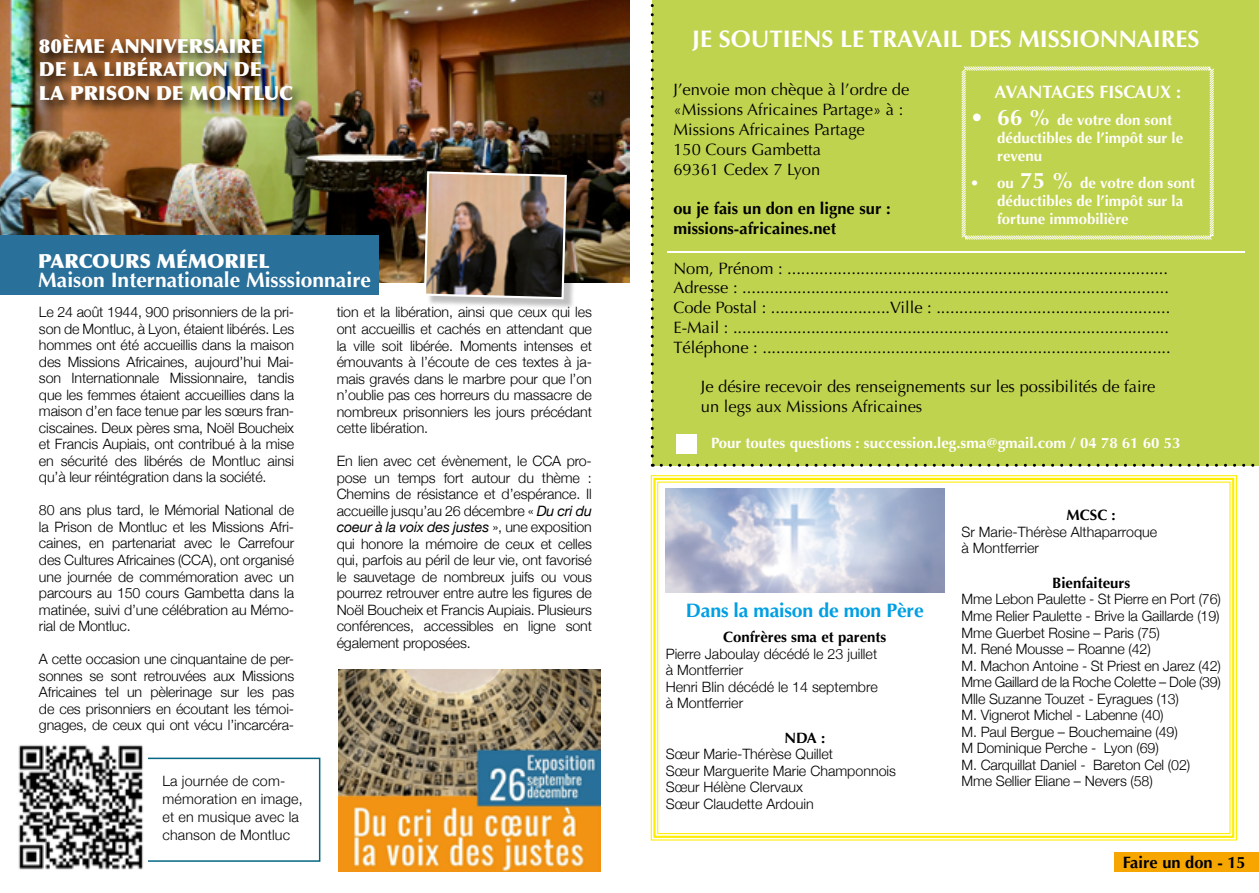
<style>
.page{position:relative;width:1259px;height:893px;background:#fff}
.page>*{position:absolute;margin:0;border:0;box-sizing:border-box;transform-origin:0 0}
.t1{font:700 24px "Optima";color:#fff}
.t2{font:700 21px "Optima";color:#fff}
.t3{font:900 19.5px/23.4px "Optima";color:#fff}
.t4{font:700 19.5px "Optima";letter-spacing:-.01em;color:#009fe3}
.t5{font:700 18px "Optima";color:#fff}
.t6{font:16.5px/19.8px "Optima";color:#000}
.t7{font:700 16.5px/19.8px "Optima";color:#000}
.t8{font:700 15px/18px "Optima";color:#fff}
.t9{font:700 15px "Optima";color:#000}
.t10{font:300 14.25px/16.5px "Helvetica Neue";letter-spacing:-.01em;color:#000;text-align:justify}
.t11{font:300 14.25px/18px "Helvetica Neue";letter-spacing:.01em;color:#000}
.s1{font-weight:400;font-style:italic}
.s2{font-size:22.5px}
</style>
<div class="page">
<img style="left:0;top:0;width:629px;height:283px">
<div style="left:1114px;top:852px;width:145px;height:20px;background:#f7a600"></div>
<div style="left:652px;top:0;width:607px;height:465px;background:#c0d34e"></div>
<svg style="left:661px;top:464px;width:598px;height:3px"></svg>
<svg style="left:651px;top:4px;width:3px;height:463px"></svg>
<hr style="left:667px;top:252px;width:577px;height:1px;background:#fff">
<div style="left:676px;top:434px;width:21px;height:20px;background:#fff"></div>
<svg style="left:961px;top:66px;width:253px;height:174px"></svg>
<svg style="left:650px;top:475px;width:587px;height:366px"></svg>
<div style="left:653px;top:478px;width:581px;height:360px;border:2px solid #ffed00"></div>
<img style="left:665px;top:489px;width:279px;height:104px">
<div style="left:37px;top:32px;width:270px;height:83px;background:#000;opacity:.75"></div>
<div style="left:0;top:235px;width:379px;height:59px;background:#29709a"></div>
<img style="left:338px;top:670px;width:263px;height:202px">
<div style="left:42px;top:758px;width:278px;height:104px;border:2px solid #056783"></div>
<img style="left:18px;top:745px;width:130px;height:125px">
<div style="left:427px;top:175px;width:150px;height:135px;background:#000;opacity:.25"></div>
<img style="left:423px;top:170px;width:145px;height:130px">
<h3 class="t3" style="left:39px;top:34px;width:256px">80ÈME ANNIVERSAIRE<br>DE LA LIBÉRATION DE<br>LA PRISON DE MONTLUC</h3>
<h3 class="t3" style="left:38px;top:249px;width:233px">PARCOURS MÉMORIEL</h3>
<h2 class="t2" style="left:38px;top:268px;width:334px">Maison Internationale Misssionnaire</h2>
<p class="t10" style="left:39px;top:303px;width:257px">Le 24 août 1944, 900 prisonniers de la pri&shy;son de Montluc, à Lyon, étaient libérés. Les hommes ont été accueillis dans la maison des Missions Africaines, aujourd’hui Mai&shy;son Internationnale Missionnaire, tandis que les femmes étaient accueillies dans la maison d’en face tenue par les sœurs fran&shy;ciscaines. Deux pères sma, Noël Boucheix et Francis Aupiais, ont contribué à la mise en sécurité des libérés de Montluc ainsi qu’à leur réintégration dans la société.</p>
<p class="t10" style="left:39px;top:501px;width:257px">80 ans plus tard, le Mémorial National de la Prison de Montluc et les Missions Afri&shy;caines, en partenariat avec le Carrefour des Cultures Africaines (CCA), ont organisé une journée de commémoration avec un parcours au 150 cours Gambetta dans la matinée, suivi d’une célébration au Mémo&shy;rial de Montluc.</p>
<p class="t10" style="left:39px;top:650px;width:257px">A cette occasion une cinquantaine de per&shy;sonnes se sont retrouvées aux Missions Africaines tel un pèlerinage sur les pas de ces prisonniers en écoutant les témoi&shy;gnages, de ceux qui ont vécu l’incarcéra-</p>
<p class="t11" style="left:162px;top:770px;width:142px">La journée de com&shy;mémoration en image, et en musique avec la chanson de Montluc</p>
<p class="t10" style="left:337px;top:303px;width:257px">tion et la libération, ainsi que ceux qui les ont accueillis et cachés en attendant que la ville soit libérée. Moments intenses et émouvants à l’écoute de ces textes à ja&shy;mais gravés dans le marbre pour que l’on n’oublie pas ces horreurs du massacre de nombreux prisonniers les jours précédant cette libération.</p>
<p class="t10" style="left:337px;top:452px;width:257px">En lien avec cet évènement, le CCA pro&shy;pose un temps fort autour du thème :<br>Chemins de résistance et d’espérance. Il accueille jusqu’au 26 décembre « <span class="s1">Du cri du coeur à la voix des justes</span> », une exposition qui honore la mémoire de ceux et celles qui, parfois au péril de leur vie, ont favorisé le sauvetage de nombreux juifs ou vous pourrez retrouver entre autre les figures de Noël Boucheix et Francis Aupiais. Plusieurs conférences, accessibles en ligne sont également proposées.</p>
<h1 class="t1" style="left:692px;top:25px;width:509px">JE SOUTIENS LE TRAVAIL DES MISSIONNAIRES</h1>
<p class="t6" style="left:673px;top:80px;width:237px">J’envoie mon chèque à l’ordre de «Missions Africaines Partage» à :<br>Missions Africaines Partage<br>150 Cours Gambetta<br>69361 Cedex 7 Lyon</p>
<p class="t7" style="left:673px;top:199px;width:219px">ou je fais un don en ligne sur : missions-africaines.net</p>
<p class="t6" style="left:673px;top:258px;width:499px">Nom, Prénom : ...................................................................................<br>Adresse : .............................................................................................<br>Code Postal : ..........................Ville : ...................................................<br>E-Mail : ...............................................................................................<br>Téléphone : .........................................................................................</p>
<p class="t6" style="left:701px;top:377px;width:456px">Je désire recevoir des renseignements sur les possibilités de faire un legs aux Missions Africaines</p>
<p class="t8" style="left:711px;top:434px;width:471px">Pour toutes questions : succession.leg.sma@gmail.com / 04 78 61 60 53</p>
<p class="t5" style="left:994px;top:82px;width:188px">AVANTAGES FISCAUX :</p>
<p class="t8" style="left:997px;top:111px;width:187px;text-indent:-27px"><span class="s2">• 66 %</span> de votre don sont déductibles de l’impôt sur le revenu</p>
<p class="t8" style="left:997px;top:174px;width:199px;text-indent:-27px">• ou <span class="s2">75 %</span> de votre don sont déductibles de l’impôt sur la fortune immobilière</p>
<h3 class="t4" style="left:686px;top:599px;width:239px">Dans la maison de mon Père</h3>
<p class="t9" style="left:723px;top:628px;width:165px">Confrères sma et parents</p>
<p class="t10" style="left:665px;top:644px;width:213px;text-align:left">Pierre Jaboulay décédé le 23 juillet à Montferrier<br>Henri Blin décédé le 14 septembre à Montferrier</p>
<p class="t9" style="left:784px;top:729px;width:42px">NDA :</p>
<p class="t10" style="left:665px;top:745px;width:232px;text-align:left">Sœur Marie-Thérèse Quillet<br>Sœur Marguerite Marie Champonnois<br>Sœur Hélène Clervaux<br>Sœur Claudette Ardouin</p>
<p class="t9" style="left:1066px;top:507px;width:51px">MCSC :</p>
<p class="t10" style="left:961px;top:523px;width:197px">Sr Marie-Thérèse Althaparroque à Montferrier</p>
<p class="t9" style="left:1052px;top:574px;width:80px">Bienfaiteurs</p>
<p class="t10" style="left:961px;top:590px;width:261px;text-align:left">Mme Lebon Paulette - St Pierre en Port (76)<br>Mme Relier Paulette - Brive la Gaillarde (19)<br>Mme Guerbet Rosine – Paris (75)<br>M. René Mousse – Roanne (42)<br>M. Machon Antoine - St Priest en Jarez (42)<br>Mme Gaillard de la Roche Colette – Dole (39)<br>Mlle Suzanne Touzet - Eyragues (13)<br>M. Vignerot Michel - Labenne (40)<br>M. Paul Bergue – Bouchemaine (49)<br>M Dominique Perche - Lyon (69)<br>M. Carquillat Daniel - Bareton Cel (02)<br>Mme Sellier Eliane – Nevers (58)</p>
<p class="t7" style="left:1123px;top:853px;width:124px">Faire un don - 15</p>
</div>
